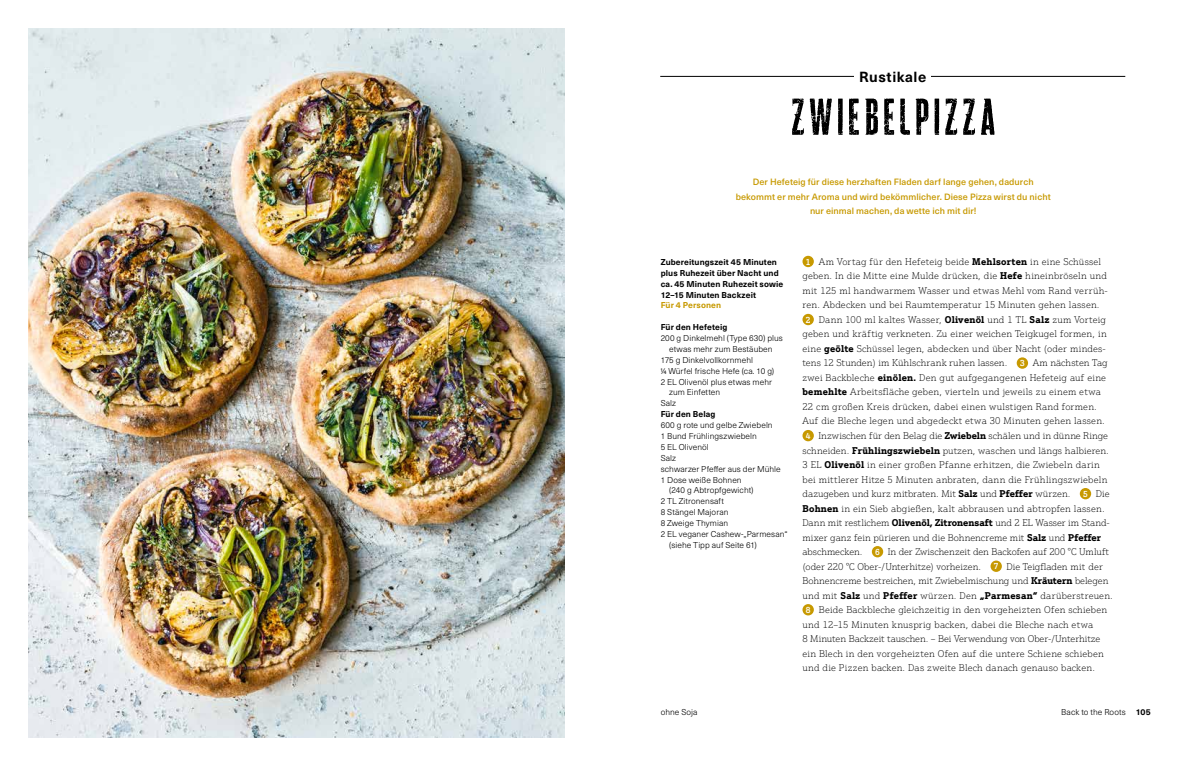
<style>
.page{position:relative;width:1191px;height:766px;background:#fff}
.page>*{position:absolute;margin:0;border:0;box-sizing:border-box;transform-origin:0 0}
.t1{font:57.5px "vtksstorm";letter-spacing:.075em;color:#000}
.t2{font:700 14.4px "Neue Haas Unica Pro";letter-spacing:.035em;color:#000}
.t3{font:100 9.5px/14.5px "Justus Pro";letter-spacing:.015em;color:#000}
.t4{font:100 9.5px/14.5px "Justus Pro";letter-spacing:-.005em;color:#000}
.t5{font:100 9.5px "Justus Pro";letter-spacing:-.01em;color:#000}
.t6{font:500 9px/14.5px "Neue Haas Unica Pro";letter-spacing:.01em;color:#c79900;text-align:center}
.t7{font:300 8.4px "Neue Haas Unica Pro";letter-spacing:.01em;color:#000}
.t8{font:700 8.4px/10.9px "Neue Haas Unica Pro";letter-spacing:.01em;color:#000}
.t9{font:700 8.4px "Neue Haas Unica Pro";letter-spacing:.01em;color:#c79900}
.s1{font-weight:500;font-size:8.4px;color:#fff}
.s2{font-weight:700}
</style>
<div class="page">
<img style="left:28px;top:28px;width:536px;height:709px">
<hr style="left:660px;top:76px;width:465px;height:1px;background:#000">
<div style="left:802px;top:256px;width:12px;height:11px;background:#c79900;border-radius:50%"></div>
<div style="left:802px;top:314px;width:12px;height:11px;background:#c79900;border-radius:50%"></div>
<div style="left:1016px;top:357px;width:12px;height:11px;background:#c79900;border-radius:50%"></div>
<div style="left:802px;top:430px;width:12px;height:11px;background:#c79900;border-radius:50%"></div>
<div style="left:1079px;top:488px;width:12px;height:11px;background:#c79900;border-radius:50%"></div>
<div style="left:872px;top:546px;width:11px;height:11px;background:#c79900;border-radius:50%"></div>
<div style="left:990px;top:560px;width:11px;height:11px;background:#c79900;border-radius:50%"></div>
<div style="left:802px;top:604px;width:12px;height:11px;background:#c79900;border-radius:50%"></div>
<div style="left:854px;top:70px;width:77px;height:11px;background:#fff"></div>
<h2 class="t2" style="left:859px;top:68px;width:69px">Rustikale</h2>
<h1 class="t1" style="left:791px;top:90px;width:205px">ZWIEBELPIZZA</h1>
<p class="t6" style="left:735px;top:175px;width:316px">Der Hefeteig für diese herzhaften Fladen darf lange gehen, dadurch bekommt er mehr Aroma und wird bekömmlicher. Diese Pizza wirst du nicht nur einmal machen, da wette ich mit dir!</p>
<p class="t8" style="left:660px;top:256px;width:124px">Zubereitungszeit 45 Minuten plus Ruhezeit über Nacht und ca. 45 Minuten Ruhezeit sowie<br>12–15 Minuten Backzeit</p>
<p class="t9" style="left:660px;top:300px;width:62px">Für 4 Personen</p>
<p class="t8" style="left:660px;top:322px;width:68px">Für den Hefeteig</p>
<p class="t7" style="left:660px;top:333px;width:124px">200 g Dinkelmehl (Type 630) plus</p>
<p class="t7" style="left:669px;top:344px;width:105px">etwas mehr zum Bestäuben</p>
<p class="t7" style="left:660px;top:355px;width:94px">175 g Dinkelvollkornmehl</p>
<p class="t7" style="left:660px;top:365px;width:115px">¼ Würfel frische Hefe (ca. 10 g)</p>
<p class="t7" style="left:660px;top:376px;width:113px">2 EL Olivenöl plus etwas mehr</p>
<p class="t7" style="left:669px;top:387px;width:53px">zum Einfetten</p>
<p class="t7" style="left:660px;top:398px;width:17px">Salz</p>
<p class="t8" style="left:660px;top:409px;width:56px">Für den Belag</p>
<p class="t7" style="left:660px;top:420px;width:113px">600 g rote und gelbe Zwiebeln</p>
<p class="t7" style="left:660px;top:431px;width:98px">1 Bund Frühlingszwiebeln</p>
<p class="t7" style="left:660px;top:442px;width:50px">5 EL Olivenöl</p>
<p class="t7" style="left:660px;top:452px;width:17px">Salz</p>
<p class="t7" style="left:660px;top:463px;width:122px">schwarzer Pfeffer aus der Mühle</p>
<p class="t7" style="left:660px;top:474px;width:82px">1 Dose weiße Bohnen</p>
<p class="t7" style="left:669px;top:485px;width:86px">(240 g Abtropfgewicht)</p>
<p class="t7" style="left:660px;top:496px;width:65px">2 TL Zitronensaft</p>
<p class="t7" style="left:660px;top:507px;width:69px">8 Stängel Majoran</p>
<p class="t7" style="left:660px;top:518px;width:69px">8 Zweige Thymian</p>
<p class="t7" style="left:660px;top:529px;width:128px">2 EL veganer Cashew-„Parmesan“</p>
<p class="t7" style="left:669px;top:539px;width:89px">(siehe Tipp auf Seite 61)</p>
<p class="t3" style="left:806px;top:254px;width:297px"><span class="s1">1</span> Am Vortag für den Hefeteig beide <span class="s2">Mehlsorten</span> in eine Schüssel</p>
<p class="t3" style="left:802px;top:268px;width:306px">geben. In die Mitte eine Mulde drücken, die <span class="s2">Hefe</span> hineinbröseln und</p>
<p class="t3" style="left:802px;top:283px;width:307px">mit 125 ml handwarmem Wasser und etwas Mehl vom Rand verrüh-</p>
<p class="t3" style="left:802px;top:297px;width:299px">ren. Abdecken und bei Raumtemperatur 15 Minuten gehen lassen.</p>
<p class="t3" style="left:806px;top:312px;width:302px"><span class="s1">2</span> Dann 100 ml kaltes Wasser, <span class="s2">Olivenöl</span> und 1 TL <span class="s2">Salz</span> zum Vorteig</p>
<p class="t3" style="left:802px;top:326px;width:306px">geben und kräftig verkneten. Zu einer weichen Teigkugel formen, in</p>
<p class="t3" style="left:802px;top:341px;width:305px">eine <span class="s2">geölte</span> Schüssel legen, abdecken und über Nacht (oder mindes-</p>
<p class="t3" style="left:802px;top:355px;width:206px">tens 12 Stunden) im Kühlschrank ruhen lassen.</p>
<p class="t3" style="left:1020px;top:355px;width:89px"><span class="s1">3</span> Am nächsten Tag</p>
<p class="t3" style="left:802px;top:370px;width:305px">zwei Backbleche <span class="s2">einölen.</span> Den gut aufgegangenen Hefeteig auf eine</p>
<p class="t3" style="left:802px;top:384px;width:300px"><span class="s2">bemehlte</span> Arbeitsfläche geben, vierteln und jeweils zu einem etwa</p>
<p class="t3" style="left:802px;top:399px;width:296px">22 cm großen Kreis drücken, dabei einen wulstigen Rand formen.</p>
<p class="t3" style="left:802px;top:413px;width:304px">Auf die Bleche legen und abgedeckt etwa 30 Minuten gehen lassen.</p>
<p class="t3" style="left:806px;top:428px;width:303px"><span class="s1">4</span> Inzwischen für den Belag die <span class="s2">Zwiebeln</span> schälen und in dünne Ringe</p>
<p class="t3" style="left:802px;top:442px;width:308px">schneiden. <span class="s2">Frühlingszwiebeln</span> putzen, waschen und längs halbieren.</p>
<p class="t3" style="left:802px;top:457px;width:299px">3 EL <span class="s2">Olivenöl</span> in einer großen Pfanne erhitzen, die Zwiebeln darin</p>
<p class="t3" style="left:802px;top:471px;width:306px">bei mittlerer Hitze 5 Minuten anbraten, dann die Frühlingszwiebeln</p>
<p class="t3" style="left:802px;top:486px;width:269px">dazugeben und kurz mitbraten. Mit <span class="s2">Salz</span> und <span class="s2">Pfeffer</span> würzen.</p>
<p class="t3" style="left:802px;top:486px;width:309px;text-indent:281px"><span class="s1">5</span> Die <span class="s2">Bohnen</span> in ein Sieb abgießen, kalt abbrausen und abtropfen lassen.<br>Dann mit restlichem <span class="s2">Olivenöl, Zitronensaft</span> und 2 EL Wasser im Stand&shy;mixer ganz fein pürieren und die Bohnencreme mit <span class="s2">Salz</span> und <span class="s2">Pfeffer </span>abschmecken.</p>
<p class="t4" style="left:802px;top:544px;width:308px;text-indent:73px"><span class="s1">6</span> In der Zwischenzeit den Backofen auf 200 °C Umluft (oder 220 °C Ober-/Unterhitze) vorheizen.</p>
<p class="t3" style="left:993px;top:558px;width:111px"><span class="s1">7</span> Die Teigfladen mit der</p>
<p class="t4" style="left:802px;top:573px;width:307px">Bohnencreme bestreichen, mit Zwiebelmischung und <span class="s2">Kräutern</span> belegen</p>
<p class="t3" style="left:802px;top:587px;width:312px">und mit <span class="s2">Salz</span> und <span class="s2">Pfeffer</span> würzen. Den <span class="s2">„Parmesan“</span> darüberstreuen.</p>
<p class="t3" style="left:806px;top:602px;width:303px"><span class="s1">8</span> Beide Backbleche gleichzeitig in den vorgeheizten Ofen schieben</p>
<p class="t3" style="left:802px;top:616px;width:292px">und 12–15 Minuten knusprig backen, dabei die Bleche nach etwa</p>
<p class="t5" style="left:802px;top:632px;width:299px">8 Minuten Backzeit tauschen. – Bei Verwendung von Ober-/Unterhitze</p>
<p class="t3" style="left:802px;top:645px;width:303px">ein Blech in den vorgeheizten Ofen auf die untere Schiene schieben</p>
<p class="t3" style="left:802px;top:660px;width:294px">und die Pizzen backen. Das zweite Blech danach genauso backen.</p>
<p class="t7" style="left:660px;top:706px;width:38px">ohne Soja</p>
<p class="t7" style="left:1061px;top:706px;width:91px">Back to the Roots <span class="s2">105</span></p>
</div>
